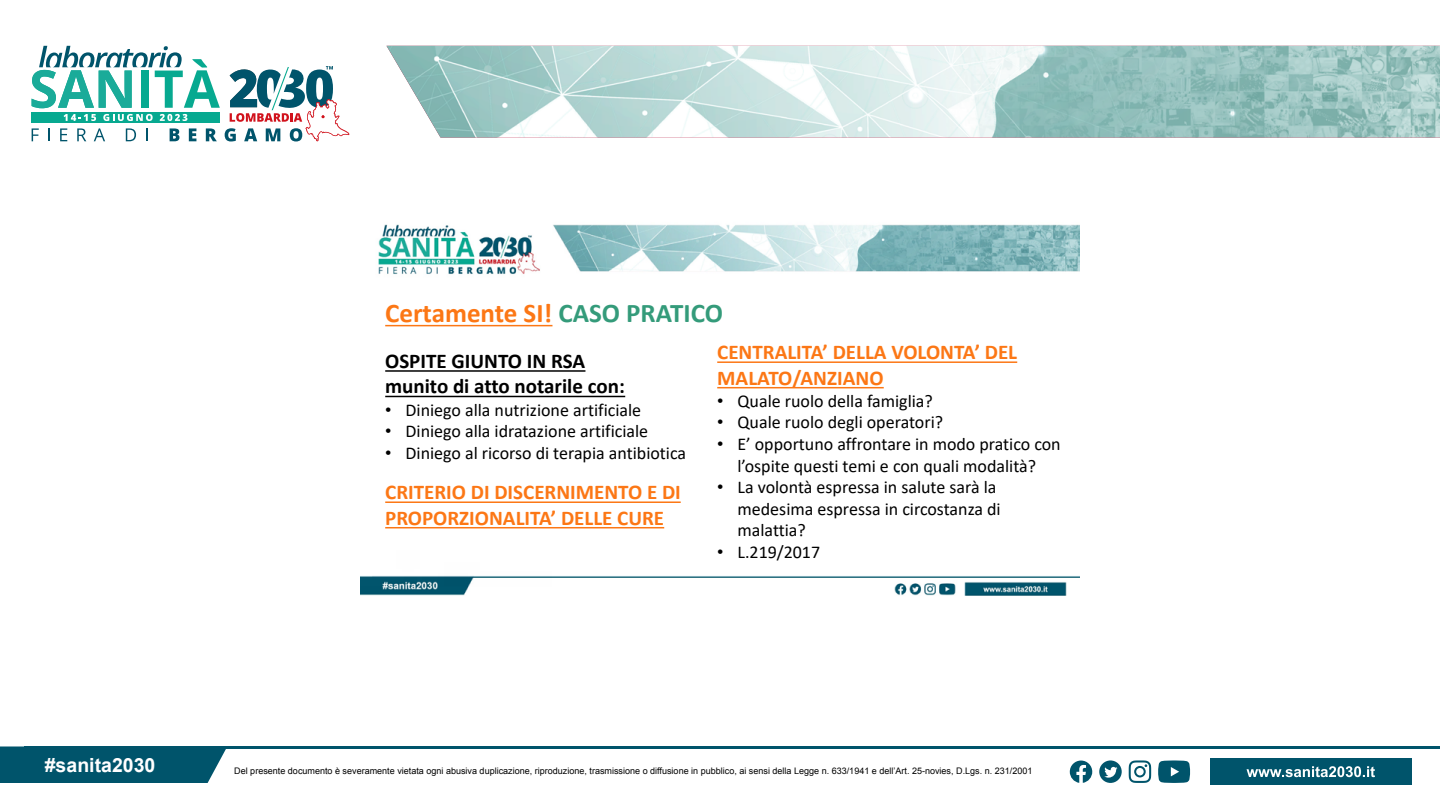
<style>
.page{position:relative;width:1440px;height:810px;background:#fff}
.page>*{position:absolute;margin:0;border:0;box-sizing:border-box;transform-origin:0 0}
.t1{font:700 27px "Calibri";color:#fc7715}
.t2{font:700 21px/25.4px "Calibri";color:#fc7715}
.t3{font:700 21px/25.6px "Calibri";color:#000}
.t4{font:700 19.5px "Arial";color:#fff}
.t5{font:18px/21.5px "Calibri";color:#000;text-align:center}
.t6{font:9px "Arial";color:#000}
.s1{color:#349b7a}
.s2{font-family:"Arial"}
</style>
<div class="page">
<img style="left:386px;top:46px;width:1054px;height:92px">
<svg style="left:32px;top:46px;width:317px;height:95px"></svg>
<div style="left:0;top:746px;width:226px;height:37px;background:#00546b"></div>
<div style="left:1210px;top:759px;width:201px;height:26px;background:#00546b"></div>
<hr style="left:24px;top:746px;width:1416px;height:3px;background:#00546b">
<svg style="left:1247px;top:766px;width:128px;height:11px"></svg>
<svg style="left:1129px;top:760px;width:22px;height:23px"></svg>
<svg style="left:1158px;top:760px;width:32px;height:23px"></svg>
<svg style="left:1070px;top:761px;width:22px;height:22px"></svg>
<svg style="left:1099px;top:760px;width:23px;height:23px"></svg>
<img style="left:360px;top:224px;width:720px;height:372px">
<svg style="left:385px;top:325px;width:167px;height:1px"></svg>
<svg style="left:385px;top:370px;width:200px;height:2px"></svg>
<svg style="left:385px;top:396px;width:240px;height:1px"></svg>
<svg style="left:385px;top:501px;width:296px;height:2px"></svg>
<svg style="left:385px;top:527px;width:279px;height:1px"></svg>
<svg style="left:717px;top:361px;width:300px;height:2px"></svg>
<svg style="left:717px;top:387px;width:167px;height:1px"></svg>
<p class="t4" style="left:45px;top:752px;width:112px">#sanita2030</p>
<h1 class="t1" style="left:385px;top:294px;width:339px">Certamente SI! <span class="s1">CASO PRATICO</span></h1>
<p class="t3" style="left:385px;top:348px;width:241px">OSPITE GIUNTO IN RSA munito di atto notarile con:</p>
<p class="t5" style="left:385px;top:399px;width:258px"><span class="s2">•</span> Diniego alla nutrizione artificiale</p>
<p class="t5" style="left:385px;top:420px;width:265px"><span class="s2">•</span> Diniego alla idratazione artificiale</p>
<p class="t5" style="left:385px;top:442px;width:302px"><span class="s2">•</span> Diniego al ricorso di terapia antibiotica</p>
<p class="t2" style="left:385px;top:479px;width:297px">CRITERIO DI DISCERNIMENTO E DI<br>PROPORZIONALITA’ DELLE CURE</p>
<p class="t2" style="left:717px;top:339px;width:301px">CENTRALITA’ DELLA VOLONTA’ DEL<br>MALATO/ANZIANO</p>
<p class="t5" style="left:717px;top:390px;width:217px"><span class="s2">•</span> Quale ruolo della famiglia?</p>
<p class="t5" style="left:717px;top:411px;width:227px"><span class="s2">•</span> Quale ruolo degli operatori?</p>
<p class="t5" style="left:717px;top:433px;width:345px;line-height:21.8px"><span class="s2">•</span> E’ opportuno affrontare in modo pratico con l’ospite questi temi e con quali modalità?</p>
<p class="t5" style="left:737px;top:476px;width:265px;text-align:left;text-indent:-20px"><span class="s2">•</span> La volontà espressa in salute sarà la medesima espressa in circostanza di malattia?</p>
<p class="t5" style="left:717px;top:541px;width:104px"><span class="s2">•</span> L.219/2017</p>
<p class="t6" style="left:234px;top:765px;width:800px">Del presente documento è severamente vietata ogni abusiva duplicazione, riproduzione, trasmissione o diffusione in pubblico, ai sensi della Legge n. 633/1941 e dell’Art. 25-novies, D.Lgs. n. 231/2001</p>
</div>
